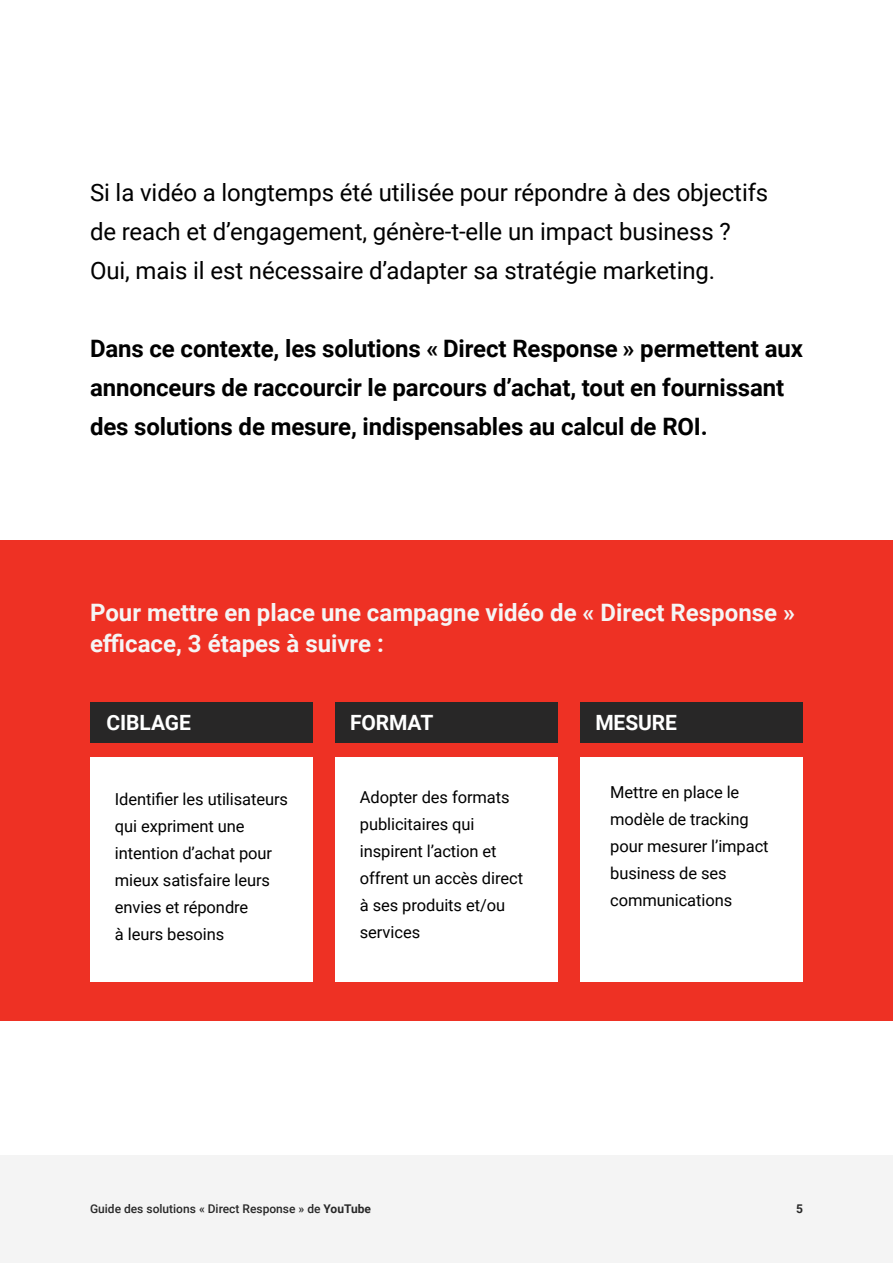
<style>
.page{position:relative;width:893px;height:1263px;background:#fff}
.page>*{position:absolute;margin:0;border:0;box-sizing:border-box;transform-origin:0 0}
.t1{font:700 24px/39px "Roboto";letter-spacing:-.005em;color:#000}
.t2{font:24px/39px "Roboto";letter-spacing:-.005em;color:#000}
.t3{font:700 24px/31.5px "Roboto";color:#f5f5f5}
.t4{font:700 21px "Roboto";letter-spacing:-.005em;color:#fff}
.t5{font:16.5px/27px "Roboto";letter-spacing:-.005em;color:#000}
.t6{font:500 12px "Roboto";color:#282828}
.t7{font:700 12px "Roboto";color:#282828}
.s1{font-weight:700}
</style>
<div class="page">
<div style="left:0;top:1155px;width:893px;height:108px;background:#f4f4f4"></div>
<div style="left:0;top:540px;width:893px;height:480px;background:#ee3124"></div>
<div style="left:90px;top:702px;width:223px;height:40px;background:#282727"></div>
<div style="left:335px;top:702px;width:223px;height:40px;background:#282727"></div>
<div style="left:580px;top:702px;width:223px;height:40px;background:#282727"></div>
<div style="left:90px;top:757px;width:223px;height:225px;background:#fff"></div>
<div style="left:335px;top:757px;width:223px;height:225px;background:#fff"></div>
<div style="left:580px;top:757px;width:223px;height:225px;background:#fff"></div>
<h1 class="t2" style="left:90px;top:172px;width:680px">Si la vidéo a longtemps été utilisée pour répondre à des objectifs de reach et d’engagement, génère-t-elle un impact business ?<br>Oui, mais il est nécessaire d’adapter sa stratégie marketing.</h1>
<h1 class="t1" style="left:90px;top:328px;width:714px">Dans ce contexte, les solutions « Direct Response » permettent aux annonceurs de raccourcir le parcours d’achat, tout en fournissant des solutions de mesure, indispensables au calcul de ROI.</h1>
<h1 class="t3" style="left:90px;top:596px;width:707px">Pour mettre en place une campagne vidéo de « Direct Response » efficace, 3 étapes à suivre :</h1>
<p class="t4" style="left:107px;top:707px;width:86px">CIBLAGE</p>
<p class="t4" style="left:350px;top:707px;width:85px">FORMAT</p>
<p class="t4" style="left:595px;top:707px;width:83px">MESURE</p>
<p class="t5" style="left:115px;top:785px;width:175px">Identifier les utilisateurs qui expriment une intention d’achat pour mieux satisfaire leurs envies et répondre<br>à leurs besoins</p>
<p class="t5" style="left:360px;top:783px;width:165px">Adopter des formats publicitaires qui inspirent l’action et offrent un accès direct à ses produits et/ou services</p>
<p class="t5" style="left:610px;top:778px;width:160px">Mettre en place le modèle de tracking pour mesurer l’impact business de ses communications</p>
<p class="t6" style="left:90px;top:1200px;width:283px">Guide des solutions « Direct Response » de <span class="s1">YouTube</span></p>
<p class="t7" style="left:796px;top:1200px;width:8px">5</p>
</div>
